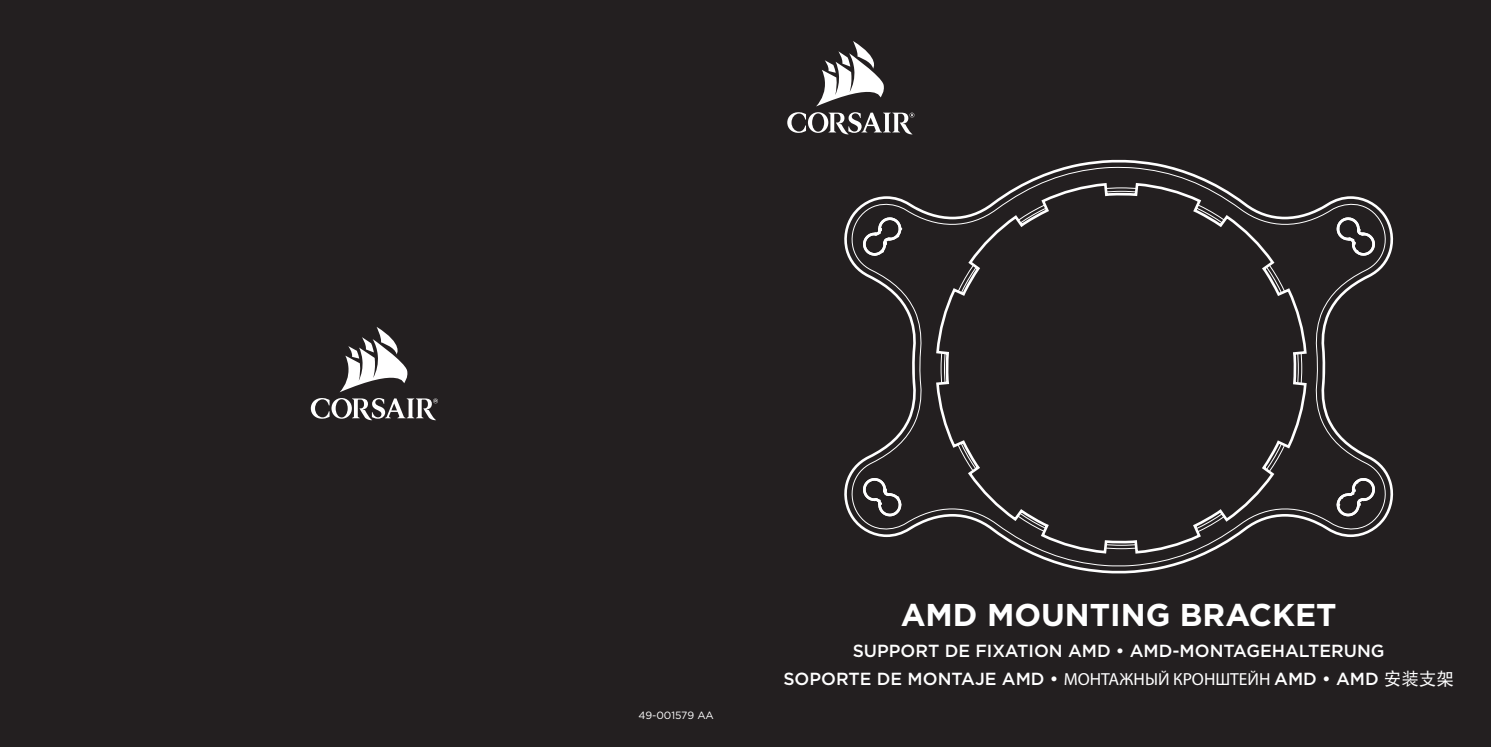
<style>
.page{position:relative;width:1491px;height:747px;background:#231f20}
.page>*{position:absolute;margin:0;border:0;box-sizing:border-box;transform-origin:0 0}
.t1{font:700 31.5px "Gotham";color:#fff}
.t2{font:500 17.5px/28px "Gotham";color:#fff;text-align:center}
.t3{font:10.5px "Gotham";letter-spacing:-.005em;color:#fff}
.s1{font-family:"Myriad Pro";font-weight:400}
.s2{font-family:"DFP Hei W5";font-weight:400}
</style>
<div class="page">
<svg style="left:844px;top:160px;width:550px;height:413px"></svg>
<svg style="left:850px;top:166px;width:537px;height:400px"></svg>
<svg style="left:861px;top:215px;width:42px;height:43px"></svg>
<svg style="left:1334px;top:215px;width:43px;height:43px"></svg>
<svg style="left:861px;top:476px;width:42px;height:42px"></svg>
<svg style="left:1334px;top:476px;width:43px;height:42px"></svg>
<svg style="left:816px;top:41px;width:68px;height:65px"></svg>
<svg style="left:787px;top:112px;width:127px;height:23px"></svg>
<svg style="left:340px;top:327px;width:68px;height:65px"></svg>
<svg style="left:311px;top:398px;width:127px;height:22px"></svg>
<p class="t3" style="left:638px;top:708px;width:77px">49-001579 AA</p>
<h1 class="t1" style="left:900px;top:593px;width:437px">AMD MOUNTING BRACKET</h1>
<p class="t2" style="left:783px;top:636px;width:672px">SUPPORT DE FIXATION AMD • AMD-MONTAGEHALTERUNG<br>SOPORTE DE MONTAJE AMD • <span class="s1">МОНТАЖНЫЙ КРОНШТЕЙН</span> AMD • AMD <span class="s2">安装支架</span></p>
</div>
